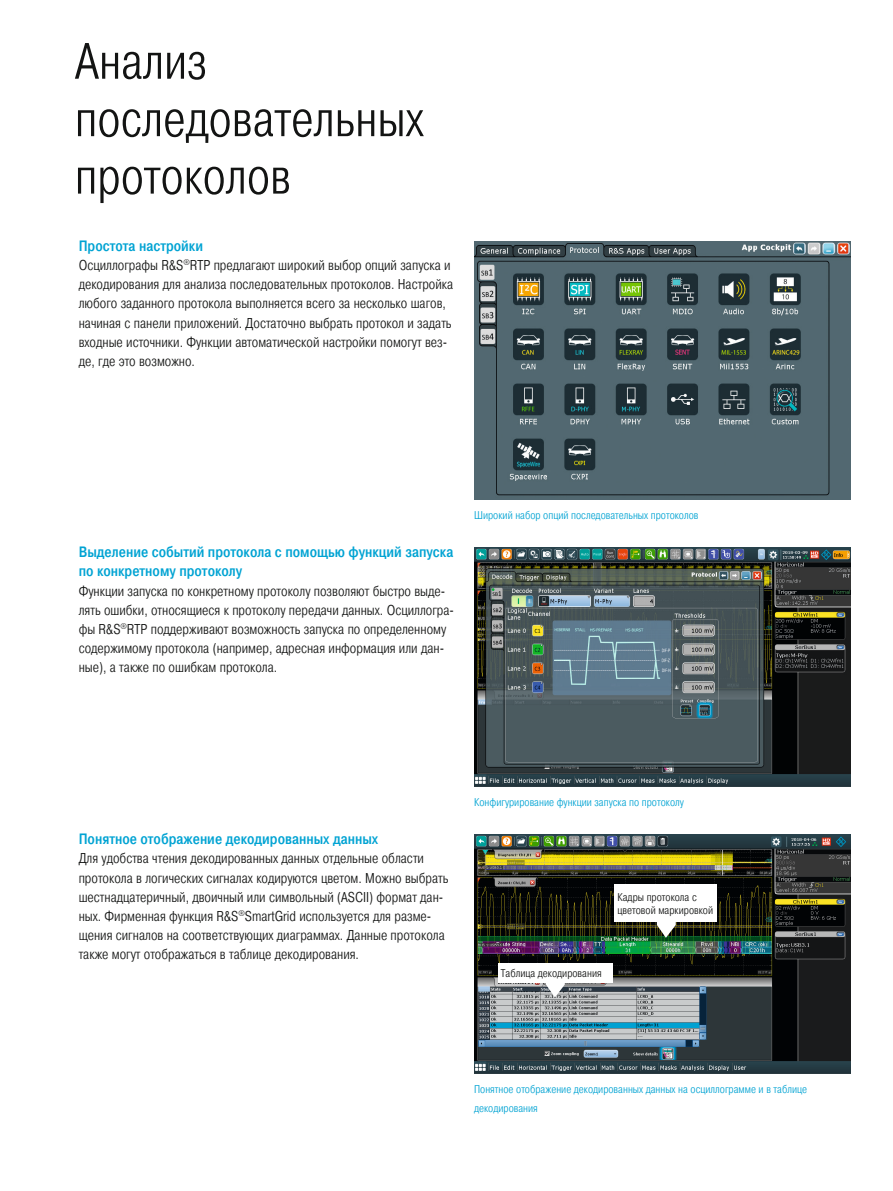
<style>
.page{position:relative;width:893px;height:1191px;background:#fff}
.page>*{position:absolute;margin:0;border:0;box-sizing:border-box;transform-origin:0 0}
.t1{font:300 51px/57.4px "Pragmatica Cond";color:#131413}
.t2{font:500 15px/19.2px "Pragmatica Cond";color:#00a3d3}
.t3{font:300 14.25px/19.2px "Pragmatica Cond";color:#131413}
.t4{font:300 11.25px/19.2px "Pragmatica Cond";color:#00a3d3}
.t5{font:300 11.25px/13.5px "Pragmatica Cond";color:#131413}
</style>
<div class="page">
<img style="left:474px;top:548px;width:376px;height:239px">
<img style="left:474px;top:835px;width:376px;height:239px">
<img style="left:474px;top:241px;width:376px;height:259px">
<svg style="left:657px;top:922px;width:19px;height:16px"></svg>
<div style="left:615px;top:885px;width:102px;height:37px;background:#fff"></div>
<svg style="left:546px;top:982px;width:19px;height:15px"></svg>
<div style="left:498px;top:963px;width:115px;height:19px;background:#fff"></div>
<h1 class="t1" style="left:75px;top:33px;width:350px">Анализ последовательных протоколов</h1>
<p class="t2" style="left:79px;top:236px;width:126px">Простота настройки</p>
<p class="t3" style="left:79px;top:256px;width:376px">Осциллографы R&amp;S<sup>®</sup>RTP предлагают широкий выбор опций запуска и декодирования для анализа последовательных протоколов. Настройка любого заданного протокола выполняется всего за несколько шагов, начиная с панели приложений. Достаточно выбрать протокол и задать входные источники. Функции автоматической настройки помогут вез&shy;де, где это возможно.</p>
<p class="t2" style="left:79px;top:543px;width:376px">Выделение событий протокола с помощью функций запуска по конкретному протоколу</p>
<p class="t3" style="left:79px;top:581px;width:377px">Функции запуска по конкретному протоколу позволяют быстро выде&shy;лять ошибки, относящиеся к протоколу передачи данных. Осциллогра&shy;фы R&amp;S<sup>®</sup>RTP поддерживают возможность запуска по определенному содержимому протокола (например, адресная информация или дан&shy;ные), а также по ошибкам протокола.</p>
<p class="t4" style="left:474px;top:505px;width:226px">Широкий набор опций последовательных протоколов</p>
<p class="t2" style="left:79px;top:830px;width:301px">Понятное отображение декодированных данных</p>
<p class="t3" style="left:79px;top:849px;width:371px">Для удобства чтения декодированных данных отдельные области протокола в логических сигналах кодируются цветом. Можно выбрать шестнадцатеричный, двоичный или символьный (ASCII) формат дан&shy;ных. Фирменная функция R&amp;S<sup>®</sup>SmartGrid используется для разме&shy;щения сигналов на соответствующих диаграммах. Данные протокола также могут отображаться в таблице декодирования.</p>
<p class="t4" style="left:474px;top:792px;width:211px">Конфигурирование функции запуска по протоколу</p>
<p class="t5" style="left:617px;top:890px;width:97px">Кадры протокола с цветовой маркировкой</p>
<p class="t5" style="left:501px;top:966px;width:102px">Таблица декодирования</p>
<p class="t4" style="left:474px;top:1079px;width:334px">Понятное отображение декодированных данных на осциллограмме и в таблице декодирования</p>
</div>
